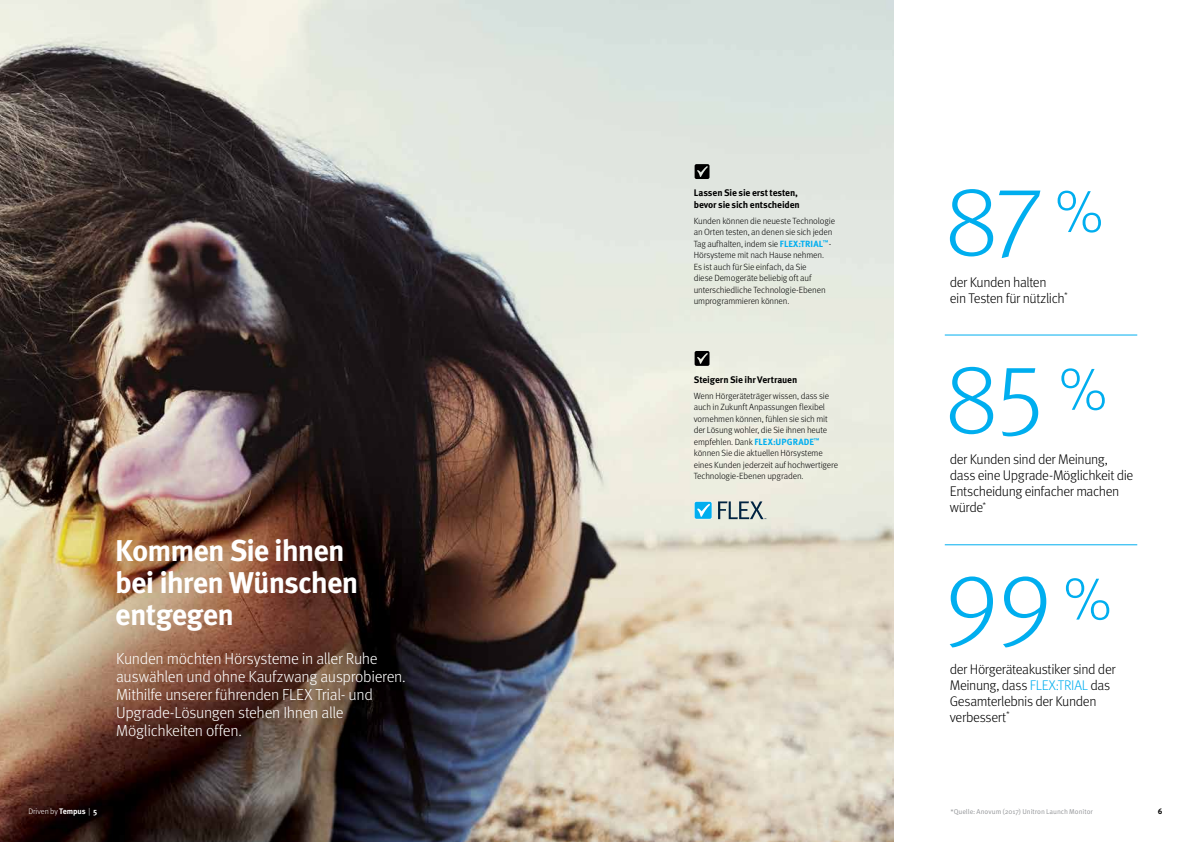
<style>
.page{position:relative;width:1191px;height:842px;background:#fff}
.page>*{position:absolute;margin:0;border:0;box-sizing:border-box;transform-origin:0 0}
.t1{font:300 100px "Meta Pro";color:#00aeef}
.t2{font:700 30px/32px "Meta Pro";letter-spacing:-.03em;color:#fff}
.t3{font:300 16px/18px "Meta Pro";letter-spacing:-.02em;color:#fff}
.t4{font:300 14px/16px "Meta Pro";letter-spacing:-.03em;color:#000}
.t5{font:700 9.5px/12px "Meta Pro";letter-spacing:-.015em;color:#000}
.t6{font:300 9px/11.5px "Meta Pro";letter-spacing:-.015em;color:#000}
.t7{font:300 8px "Meta Pro";letter-spacing:-.005em;color:#fff}
.t8{font:700 8px "Meta Pro";color:#000}
.t9{font:7px "Meta Pro Norm";letter-spacing:-.005em;color:#939598}
.s1{font-weight:700;color:#00aeef}
.s2{color:#00aeef}
.s3{font-weight:700}
</style>
<div class="page">
<hr style="left:944px;top:335px;width:193px;height:1px;background:#00aeef">
<hr style="left:944px;top:544px;width:193px;height:1px;background:#00aeef">
<img style="left:0;top:0;width:893px;height:842px">
<svg style="left:694px;top:164px;width:15px;height:15px"></svg>
<svg style="left:694px;top:351px;width:15px;height:15px"></svg>
<div style="left:694px;top:501px;width:18px;height:18px;background:#0cb1ef;border-radius:2px"></div>
<div style="left:694px;top:502px;width:17px;height:17px;background:#00aeef;border-radius:2px"></div>
<svg style="left:697px;top:504px;width:13px;height:13px"></svg>
<svg style="left:718px;top:501px;width:48px;height:18px"></svg>
<h2 class="t2" style="left:115px;top:533px;width:245px">Kommen Sie ihnen bei ihren Wünschen entgegen</h2>
<h3 class="t3" style="left:116px;top:649px;width:291px">Kunden möchten Hörsysteme in aller Ruhe auswählen und ohne Kaufzwang ausprobieren.<br>Mithilfe unserer führenden FLEX Trial- und Upgrade-Lösungen stehen Ihnen alle Möglichkeiten offen.</h3>
<p class="t5" style="left:694px;top:186px;width:107px">Lassen Sie sie erst testen, bevor sie sich entscheiden</p>
<p class="t6" style="left:693px;top:214px;width:143px">Kunden können die neueste Technologie an Orten testen, an denen sie sich jeden Tag aufhalten, indem sie <span class="s1">FLEX:TRIAL</span><sup>™</sup>- Hörsysteme mit nach Hause nehmen.<br>Es ist auch für Sie einfach, da Sie<br>diese Demogeräte beliebig oft auf unterschiedliche Technologie-Ebenen umprogrammieren können.</p>
<p class="t5" style="left:694px;top:373px;width:105px">Steigern Sie ihr Vertrauen</p>
<p class="t6" style="left:693px;top:389px;width:146px">Wenn Hörgeräteträger wissen, dass sie auch in Zukunft Anpassungen flexibel vornehmen können, fühlen sie sich mit der Lösung wohler, die Sie ihnen heute empfehlen. Dank <span class="s1">FLEX:UPGRADE</span><sup>™ </sup>können Sie die aktuellen Hörsysteme eines Kunden jederzeit auf hochwertigere Technologie-Ebenen upgraden.</p>
<h1 class="t1" style="left:944px;top:148px;width:160px">87 <sup>%</sup></h1>
<h3 class="t4" style="left:949px;top:273px;width:119px">der Kunden halten<br>ein Testen für nützlich<sup>*</sup></h3>
<h1 class="t1" style="left:944px;top:326px;width:164px">85 <sup>%</sup></h1>
<h3 class="t4" style="left:949px;top:451px;width:185px">der Kunden sind der Meinung, dass eine Upgrade-Möglichkeit die<br>Entscheidung einfacher machen würde<sup>*</sup></h3>
<h1 class="t1" style="left:944px;top:536px;width:168px">99 <sup>%</sup></h1>
<h3 class="t4" style="left:949px;top:661px;width:167px">der Hörgeräteakustiker sind der<br>Meinung, dass <span class="s2">FLEX:TRIAL</span> das<br>Gesamterlebnis der Kunden verbessert<sup>*</sup></h3>
<p class="t7" style="left:28px;top:805px;width:71px">Driven by <span class="s3">Tempus</span> | <span class="s3">5</span></p>
<p class="t9" style="left:950px;top:806px;width:144px">*Quelle: Anovum (2017) Unitron Launch Monitor</p>
<p class="t8" style="left:1158px;top:805px;width:6px">6</p>
</div>
